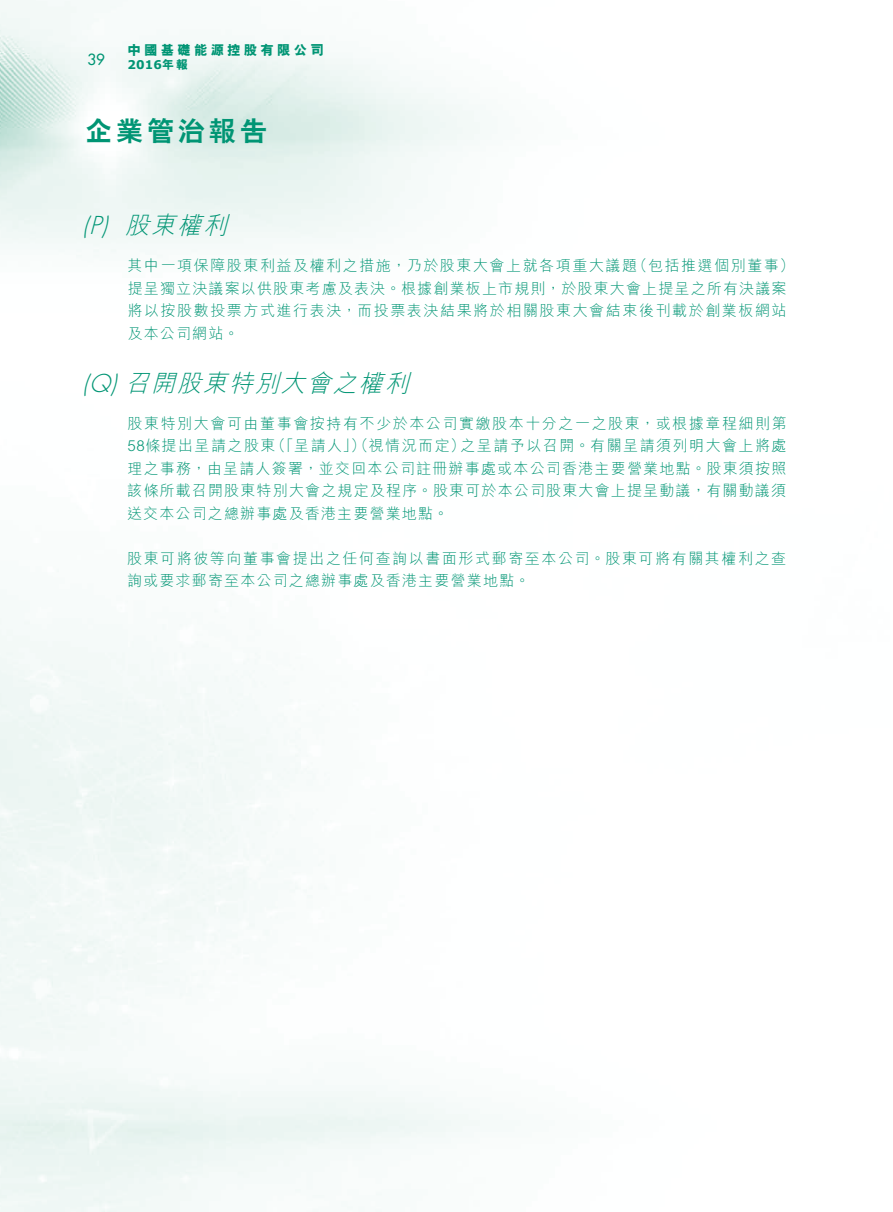
<style>
.page{position:relative;width:893px;height:1212px;background:#fff}
.page>*{position:absolute;margin:0;border:0;box-sizing:border-box;transform-origin:0 0}
.t1{font:800 27px "C Hei 2 HK";letter-spacing:.15em;color:#009574}
.t2{font:italic 300 24px "M Hei HK";color:#009574}
.t3{font:italic 300 24px "Futura Std";color:#009574}
.t4{font:300 15px/22.5px "M Hei HK";letter-spacing:.1em;color:#009574}
.t5{font:300 15px/22.5px "M Hei HK";letter-spacing:.08em;color:#009574}
.t6{font:500 15px "Futura Std";color:#009574}
.t7{font:800 13.5px "M Hei HK";letter-spacing:.23em;color:#009574}
.t8{font:700 12px "Verdana";color:#009574}
.s1{font-family:"M Hei HK";font-weight:800}
.s2{font-family:"Futura Std"}
.s3{font-family:"Arial MT Std"}
</style>
<div class="page">
<img style="left:0;top:0;width:480px;height:1212px">
<p class="t6" style="left:88px;top:50px;width:19px">39</p>
<p class="t7" style="left:128px;top:41px;width:198px">中國基礎能源控股有限公司</p>
<p class="t8" style="left:128px;top:57px;width:62px">2016<span class="s1">年報</span></p>
<h1 class="t1" style="left:85px;top:113px;width:183px">企業管治報告</h1>
<h2 class="t2" style="left:83px;top:208px;width:154px"><span class="s2">)P(</span> 股東權利</h2>
<p class="t4" style="left:127px;top:254px;width:661px">其中一項保障股東利益及權利之措施，乃於股東大會上就各項重大議題<br>提呈獨立決議案以供股東考慮及表決。根據創業板上市規則，於股東大會上提呈之所有決議案將以按股數投票方式進行表決，而投票表決結果將於相關股東大會結束後刊載於創業板網站及本公司網站。</p>
<h2 class="t2" style="left:110px;top:366px;width:308px"><span class="s2">)</span> 召開股東特別大會之權利</h2>
<p class="t4" style="left:633px;top:254px;width:163px">（包括推選個別董事(</p>
<h2 class="t3" style="left:83px;top:368px;width:37px">Q(</h2>
<p class="t4" style="left:128px;top:411px;width:661px;text-align:right">股東特別大會可由董事會按持有不少於本公司實繳股本十分之一之股東，或根據章程細則第之呈請予以召開。有關呈請須列明大會上將處</p>
<p class="t4" style="left:271px;top:434px;width:196px">（「呈請人」）（視情況而定）</p>
<p class="t5" style="left:127px;top:434px;width:661px"><span class="s3">58</span>條提出呈請之股東<br>理之事務，由呈請人簽署，並交回本公司註冊辦事處或本公司香港主要營業地點。股東須按照該條所載召開股東特別大會之規定及程序。股東可於本公司股東大會上提呈動議，有關動議須送交本公司之總辦事處及香港主要營業地點。</p>
<p class="t4" style="left:127px;top:546px;width:661px">股東可將彼等向董事會提出之任何查詢以書面形式郵寄至本公司。股東可將有關其權利之查詢或要求郵寄至本公司之總辦事處及香港主要營業地點。</p>
</div>
